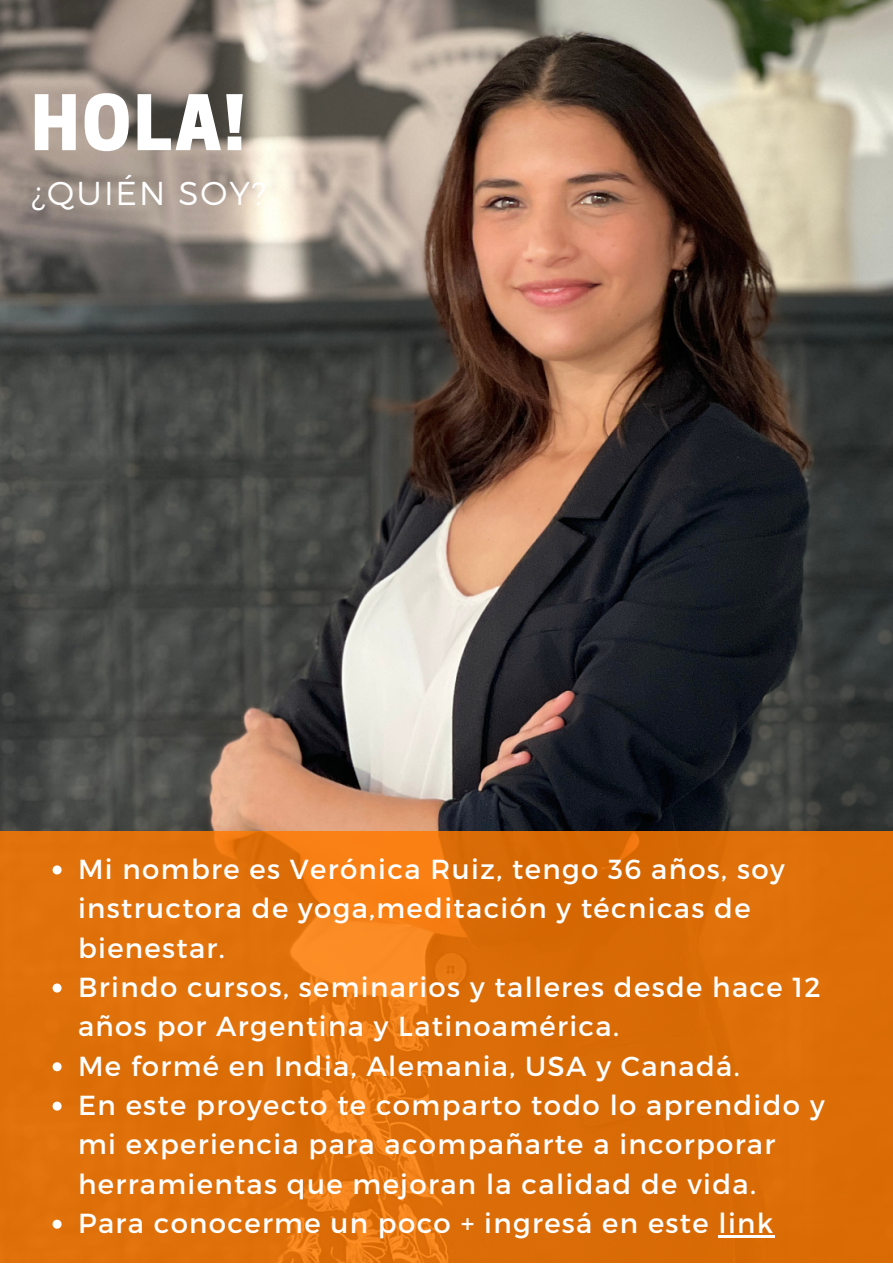
<style>
.page{position:relative;width:893px;height:1264px;background:#fff}
.page>*{position:absolute;margin:0;border:0;box-sizing:border-box;transform-origin:0 0}
.t1{font:800 71.85px "Cooper Hewitt";color:#fff}
.t2{font:300 33px "Montserrat";letter-spacing:.06em;color:#fff}
.t3{font:27.6px/39.3px "Montserrat";letter-spacing:.05em;color:#fff}
</style>
<div class="page">
<img style="left:0;top:0;width:892px;height:831px">
<svg style="left:0;top:831px;width:892px;height:431px;background:#de6f09"></svg>
<svg style="left:53px;top:865px;width:9px;height:9px"></svg>
<svg style="left:53px;top:983px;width:9px;height:9px"></svg>
<svg style="left:53px;top:1062px;width:9px;height:9px"></svg>
<svg style="left:53px;top:1101px;width:9px;height:9px"></svg>
<svg style="left:53px;top:1219px;width:9px;height:9px"></svg>
<hr style="left:718px;top:1235px;width:56px;height:2px;background:#fff">
<h1 class="t1" style="left:31px;top:96px;width:215px">HOLA!</h1>
<p class="t2" style="left:31px;top:172px;width:236px">¿QUIÉN SOY?</p>
<p class="t3" style="left:78px;top:848px;width:748px">Mi nombre es Verónica Ruiz, tengo 36 años, soy instructora de yoga,meditación y técnicas de bienestar.<br>Brindo cursos, seminarios y talleres desde hace 12 años por Argentina y Latinoamérica.<br>Me formé en India, Alemania, USA y Canadá.<br>En este proyecto te comparto todo lo aprendido y mi experiencia para acompañarte a incorporar herramientas que mejoran la calidad de vida.<br>Para conocerme un poco + ingresá en este link</p>
</div>
